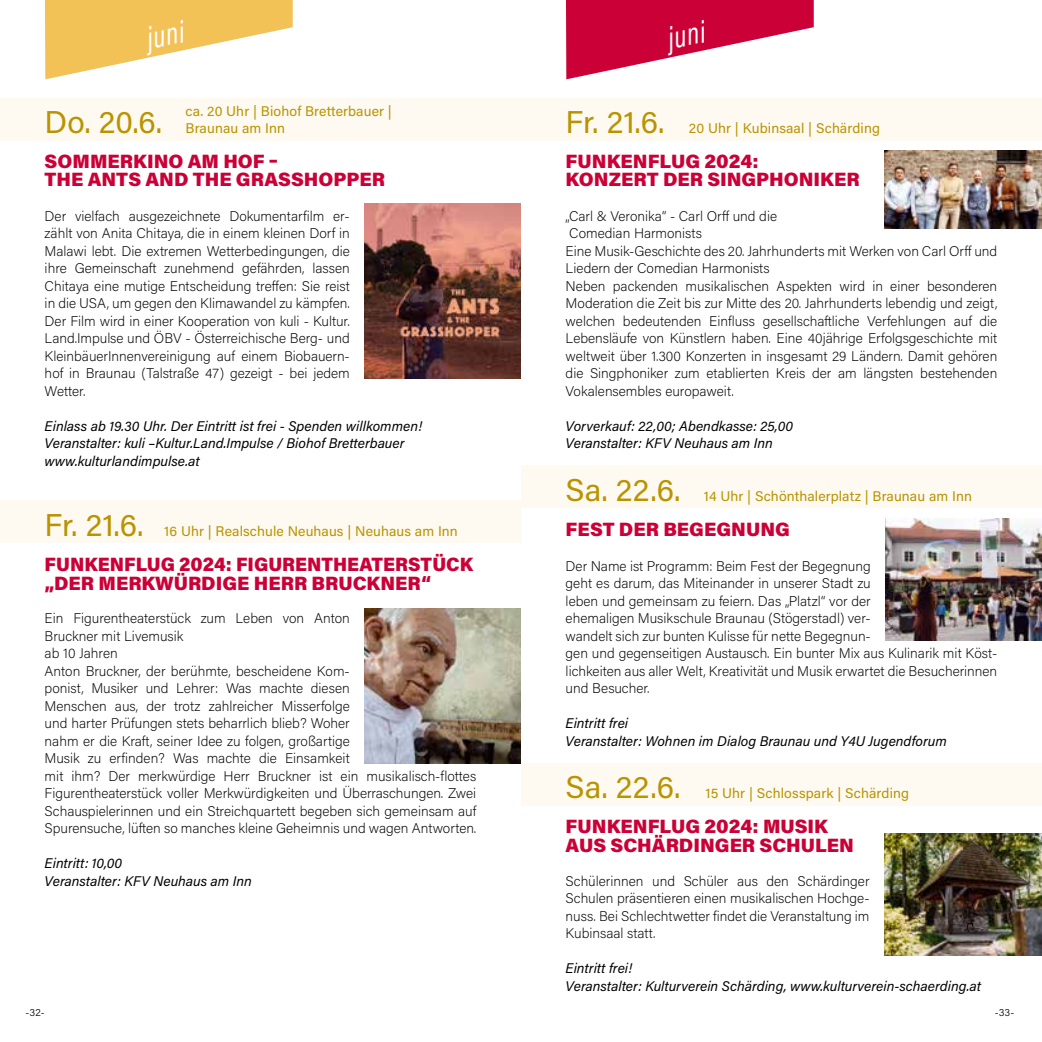
<style>
.page{position:relative;width:1042px;height:1042px;background:#fff}
.page>*{position:absolute;margin:0;border:0;box-sizing:border-box;transform-origin:0 0}
.t1{font:31.5px "Acumin Pro";letter-spacing:.005em;color:#b99300}
.t2{font:italic 31.32px "Acumin Pro Cond";color:#fff;scale:.91 1}
.t3{font:900 19.25px/17.5px "Acumin Pro";color:#cb0036}
.t4{font:200 14px/17.5px "Acumin Pro";color:#000}
.t5{font:italic 14px/17.5px "Acumin Pro";color:#000}
.t6{font:14px/17.5px "Acumin Pro";letter-spacing:.01em;color:#b99300}
.t7{font:300 10.5px "Acumin Pro";color:#000}
</style>
<div class="page">
<svg style="left:566px;top:0;width:248px;height:79px"></svg>
<svg style="left:45px;top:0;width:248px;height:79px"></svg>
<div style="left:0;top:98px;width:521px;height:42px;background:#fefaf1"></div>
<img style="left:365px;top:203px;width:156px;height:175px">
<div style="left:0;top:500px;width:521px;height:43px;background:#fefaf1"></div>
<div style="left:521px;top:98px;width:521px;height:42px;background:#fefaf1"></div>
<img style="left:365px;top:609px;width:156px;height:154px">
<img style="left:884px;top:150px;width:158px;height:78px">
<div style="left:521px;top:466px;width:521px;height:42px;background:#fefaf1"></div>
<img style="left:885px;top:518px;width:157px;height:122px">
<div style="left:521px;top:763px;width:521px;height:42px;background:#fefaf1"></div>
<img style="left:884px;top:833px;width:158px;height:123px">
<h2 class="t2" style="left:143px;top:19px;width:43px;rotate:-11deg">juni</h2>
<h2 class="t2" style="left:664px;top:19px;width:43px;rotate:-11deg">juni</h2>
<h1 class="t1" style="left:45px;top:100px;width:119px">Do. 20.6.</h1>
<p class="t6" style="left:186px;top:101px;width:208px">ca. 20 Uhr | Biohof Bretterbauer |<br>Braunau am Inn</p>
<h3 class="t3" style="left:45px;top:152px;width:342px">SOMMERKINO AM HOF –<br>THE ANTS AND THE GRASSHOPPER</h3>
<p class="t4" style="left:45px;top:206px;width:307px;text-align:justify">Der vielfach ausgezeichnete Dokumentarfilm er&shy;zählt von Anita Chitaya, die in einem kleinen Dorf in Malawi lebt. Die extremen Wetterbedingungen, die ihre Gemeinschaft zunehmend gefährden, lassen Chitaya eine mutige Entscheidung treffen: Sie reist in die USA, um gegen den Klimawandel zu kämpfen.<br>Der Film wird in einer Kooperation von kuli - Kultur.<br>Land.Impulse und ÖBV - Österreichische Berg- und KleinbäuerInnenvereinigung auf einem Biobauern&shy;hof in Braunau (Talstraße 47) gezeigt - bei jedem Wetter.</p>
<p class="t5" style="left:45px;top:416px;width:379px">Einlass ab 19.30 Uhr. Der Eintritt ist frei - Spenden willkommen!<br>Veranstalter: kuli –Kultur.Land.Impulse / Biohof Bretterbauer www.kulturlandimpulse.at</p>
<h1 class="t1" style="left:45px;top:503px;width:100px">Fr. 21.6.</h1>
<p class="t6" style="left:164px;top:521px;width:295px">16 Uhr | Realschule Neuhaus | Neuhaus am Inn</p>
<h3 class="t3" style="left:45px;top:553px;width:430px;line-height:19.2px">FUNKENFLUG 2024: FIGURENTHEATERSTÜCK „DER MERKWÜRDIGE HERR BRUCKNER“</h3>
<p class="t4" style="left:45px;top:609px;width:433px">Ein Figurentheaterstück zum Leben von Anton<br>Bruckner mit Livemusik<br>ab 10 Jahren<br>Anton Bruckner, der berühmte, bescheidene Kom-<br>ponist, Musiker und Lehrer: Was machte diesen<br>Menschen aus, der trotz zahlreicher Misserfolge<br>und harter Prüfungen stets beharrlich blieb? Woher<br>nahm er die Kraft, seiner Idee zu folgen, großartige<br>Musik zu erfinden? Was machte die Einsamkeit<br>mit ihm? Der merkwürdige Herr Bruckner ist ein musikalisch-flottes Figurentheaterstück voller Merkwürdigkeiten und Überraschungen. Zwei Schauspielerinnen und ein Streichquartett begeben sich gemeinsam auf Spurensuche, lüften so manches kleine Geheimnis und wagen Antworten.</p>
<p class="t5" style="left:45px;top:854px;width:209px">Eintritt: 10,00<br>Veranstalter: KFV Neuhaus am Inn</p>
<h1 class="t1" style="left:566px;top:100px;width:100px">Fr. 21.6.</h1>
<p class="t6" style="left:689px;top:119px;width:193px">20 Uhr | Kubinsaal | Schärding</p>
<h3 class="t3" style="left:566px;top:152px;width:296px">FUNKENFLUG 2024:<br>KONZERT DER SINGPHONIKER</h3>
<p class="t4" style="left:566px;top:206px;width:433px">„Carl &amp; Veronika“ - Carl Orff und die<br>Comedian Harmonists<br>Eine Musik-Geschichte des 20. Jahrhunderts mit Werken von Carl Orff und Liedern der Comedian Harmonists<br>Neben packenden musikalischen Aspekten wird in einer besonderen Moderation die Zeit bis zur Mitte des 20. Jahrhunderts lebendig und zeigt, welchen bedeutenden Einfluss gesellschaftliche Verfehlungen auf die Lebensläufe von Künstlern haben. Eine 40jährige Erfolgsgeschichte mit weltweit über 1.300 Konzerten in insgesamt 29 Ländern. Damit gehören die Singphoniker zum etablierten Kreis der am längsten bestehenden Vokalensembles europaweit.</p>
<p class="t5" style="left:566px;top:416px;width:229px">Vorverkauf: 22,00; Abendkasse: 25,00<br>Veranstalter: KFV Neuhaus am Inn</p>
<h1 class="t1" style="left:566px;top:468px;width:116px">Sa. 22.6.</h1>
<p class="t6" style="left:704px;top:486px;width:270px">14 Uhr | Schönthalerplatz | Braunau am Inn</p>
<h3 class="t3" style="left:566px;top:519px;width:226px">FEST DER BEGEGNUNG</h3>
<p class="t4" style="left:566px;top:556px;width:433px">Der Name ist Programm: Beim Fest der Begegnung<br>geht es darum, das Miteinander in unserer Stadt zu<br>leben und gemeinsam zu feiern. Das „Platzl“ vor der<br>ehemaligen Musikschule Braunau (Stögerstadl) ver-<br>wandelt sich zur bunten Kulisse für nette Begegnun-<br>gen und gegenseitigen Austausch. Ein bunter Mix aus Kulinarik mit Köst&shy;lichkeiten aus aller Welt, Kreativität und Musik erwartet die Besucherinnen und Besucher.</p>
<p class="t5" style="left:566px;top:714px;width:383px">Eintritt frei<br>Veranstalter: Wohnen im Dialog Braunau und Y4U Jugendforum</p>
<h1 class="t1" style="left:566px;top:765px;width:116px">Sa. 22.6.</h1>
<p class="t6" style="left:705px;top:784px;width:205px">15 Uhr | Schlosspark | Schärding</p>
<h3 class="t3" style="left:566px;top:816px;width:290px;line-height:19.2px">FUNKENFLUG 2024: MUSIK<br>AUS SCHÄRDINGER SCHULEN</h3>
<p class="t4" style="left:566px;top:871px;width:305px;text-align:justify">Schülerinnen und Schüler aus den Schärdinger Schulen präsentieren einen musikalischen Hochge&shy;nuss. Bei Schlechtwetter findet die Veranstaltung im Kubinsaal statt.</p>
<p class="t5" style="left:566px;top:959px;width:417px">Eintritt frei!<br>Veranstalter: Kulturverein Schärding, www.kulturverein-schaerding.at</p>
<p class="t7" style="left:26px;top:1005px;width:21px">-32-</p>
<p class="t7" style="left:995px;top:1005px;width:21px">-33-</p>
</div>
